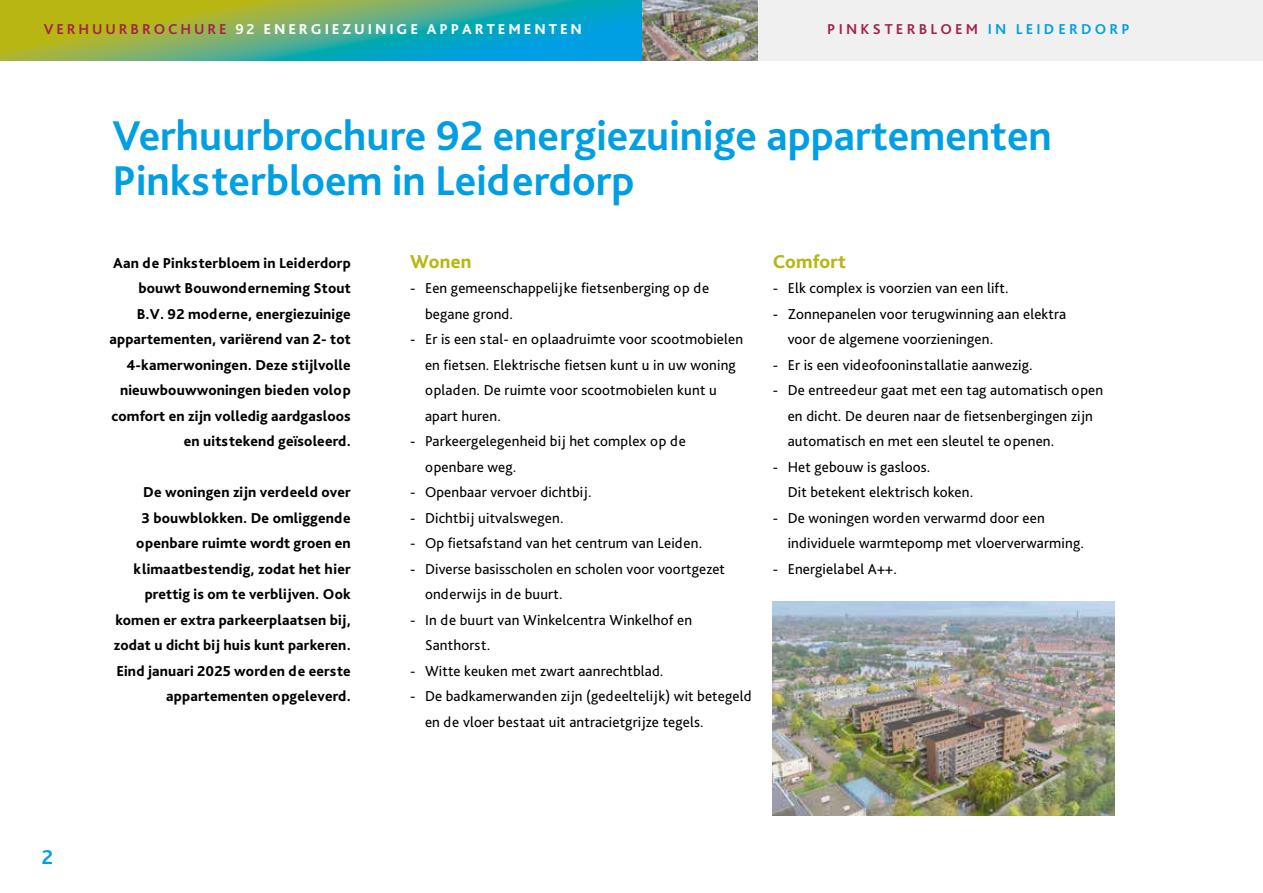
<style>
.page{position:relative;width:1263px;height:893px;background:#fff}
.page>*{position:absolute;margin:0;border:0;box-sizing:border-box;transform-origin:0 0}
.t1{font:700 43.5px/45px "Bliss Pro";color:#009fe3}
.t2{font:700 21px "Bliss Pro";color:#009fe3}
.t3{font:800 19.5px "Bliss Pro";letter-spacing:.01em;color:#b7b713}
.t4{font:15px/25.5px "Bliss Pro";letter-spacing:.01em;color:#000}
.t5{font:800 15px/25.5px "Bliss Pro";letter-spacing:.01em;color:#000;text-align:right}
.t6{font:800 15px "Bliss Pro";letter-spacing:.195em;color:#fff}
.t7{font:700 15px "Bliss Pro";letter-spacing:.215em;color:#a3224a}
.s1{font-weight:700;color:#a3224a}
.s2{font-weight:700}
.s3{color:#009fe3}
</style>
<div class="page">
<svg style="left:0;top:0;width:642px;height:61px;background:#5aac7d"></svg>
<div style="left:758px;top:0;width:505px;height:61px;background:#ededed"></div>
<img style="left:642px;top:0;width:116px;height:61px">
<img style="left:773px;top:602px;width:341px;height:213px">
<p class="t6" style="left:44px;top:19px;width:540px"><span class="s1">VERHUURBROCHURE</span> <span class="s2">92</span> ENERGIEZUINIGE APPARTEMENTEN</p>
<p class="t7" style="left:827px;top:19px;width:304px">PINKSTERBLOEM <span class="s3">IN LEIDERDORP</span></p>
<h1 class="t1" style="left:112px;top:112px;width:941px">Verhuurbrochure 92 energiezuinige appartementen<br>Pinksterbloem in Leiderdorp</h1>
<p class="t5" style="left:109px;top:250px;width:243px">Aan de Pinksterbloem in Leiderdorp bouwt Bouwonderneming Stout B.V. 92 moderne, energiezuinige appartementen, variërend van 2- tot 4-kamerwoningen. Deze stijlvolle nieuwbouwwoningen bieden volop comfort en zijn volledig aardgasloos en uitstekend geïsoleerd.</p>
<p class="t5" style="left:114px;top:479px;width:238px">De woningen zijn verdeeld over<br>3 bouwblokken. De omliggende openbare ruimte wordt groen en klimaatbestendig, zodat het hier prettig is om te verblijven. Ook komen er extra parkeerplaatsen bij, zodat u dicht bij huis kunt parkeren.<br>Eind januari 2025 worden de eerste appartementen opgeleverd.</p>
<h2 class="t2" style="left:42px;top:844px;width:13px">2</h2>
<h3 class="t3" style="left:410px;top:249px;width:63px">Wonen</h3>
<p class="t4" style="left:425px;top:275px;width:286px;text-indent:-15px">- Een gemeenschappelijke fietsenberging op de begane grond.</p>
<p class="t4" style="left:425px;top:326px;width:320px;text-indent:-15px">- Er is een stal- en oplaadruimte voor scootmobielen en fietsen. Elektrische fietsen kunt u in uw woning opladen. De ruimte voor scootmobielen kunt u apart huren.</p>
<p class="t4" style="left:425px;top:428px;width:262px;text-indent:-15px">- Parkeergelegenheid bij het complex op de openbare weg.</p>
<p class="t4" style="left:410px;top:479px;width:183px">- Openbaar vervoer dichtbij.</p>
<p class="t4" style="left:410px;top:505px;width:155px">- Dichtbij uitvalswegen.</p>
<p class="t4" style="left:410px;top:530px;width:294px">- Op fietsafstand van het centrum van Leiden.</p>
<p class="t4" style="left:425px;top:556px;width:301px;text-indent:-15px">- Diverse basisscholen en scholen voor voortgezet onderwijs in de buurt.</p>
<p class="t4" style="left:425px;top:607px;width:269px;text-indent:-15px">- In de buurt van Winkelcentra Winkelhof en<br>Santhorst.</p>
<p class="t4" style="left:410px;top:658px;width:255px">- Witte keuken met zwart aanrechtblad.</p>
<p class="t4" style="left:425px;top:683px;width:328px;text-indent:-15px">- De badkamerwanden zijn (gedeeltelijk) wit betegeld en de vloer bestaat uit antracietgrijze tegels.</p>
<h3 class="t3" style="left:773px;top:249px;width:75px">Comfort</h3>
<p class="t4" style="left:773px;top:275px;width:237px">- Elk complex is voorzien van een lift.</p>
<p class="t4" style="left:788px;top:301px;width:280px;text-indent:-15px">- Zonnepanelen voor terugwinning aan elektra voor de algemene voorzieningen.</p>
<p class="t4" style="left:773px;top:352px;width:262px">- Er is een videofooninstallatie aanwezig.</p>
<p class="t4" style="left:788px;top:377px;width:317px;text-indent:-15px">- De entreedeur gaat met een tag automatisch open en dicht. De deuren naar de fietsenbergingen zijn automatisch en met een sleutel te openen.</p>
<p class="t4" style="left:788px;top:454px;width:187px;text-indent:-15px">- Het gebouw is gasloos.<br>Dit betekent elektrisch koken.</p>
<p class="t4" style="left:788px;top:505px;width:298px;text-indent:-15px">- De woningen worden verwarmd door een individuele warmtepomp met vloerverwarming.</p>
<p class="t4" style="left:773px;top:556px;width:126px">- Energielabel A++.</p>
</div>
